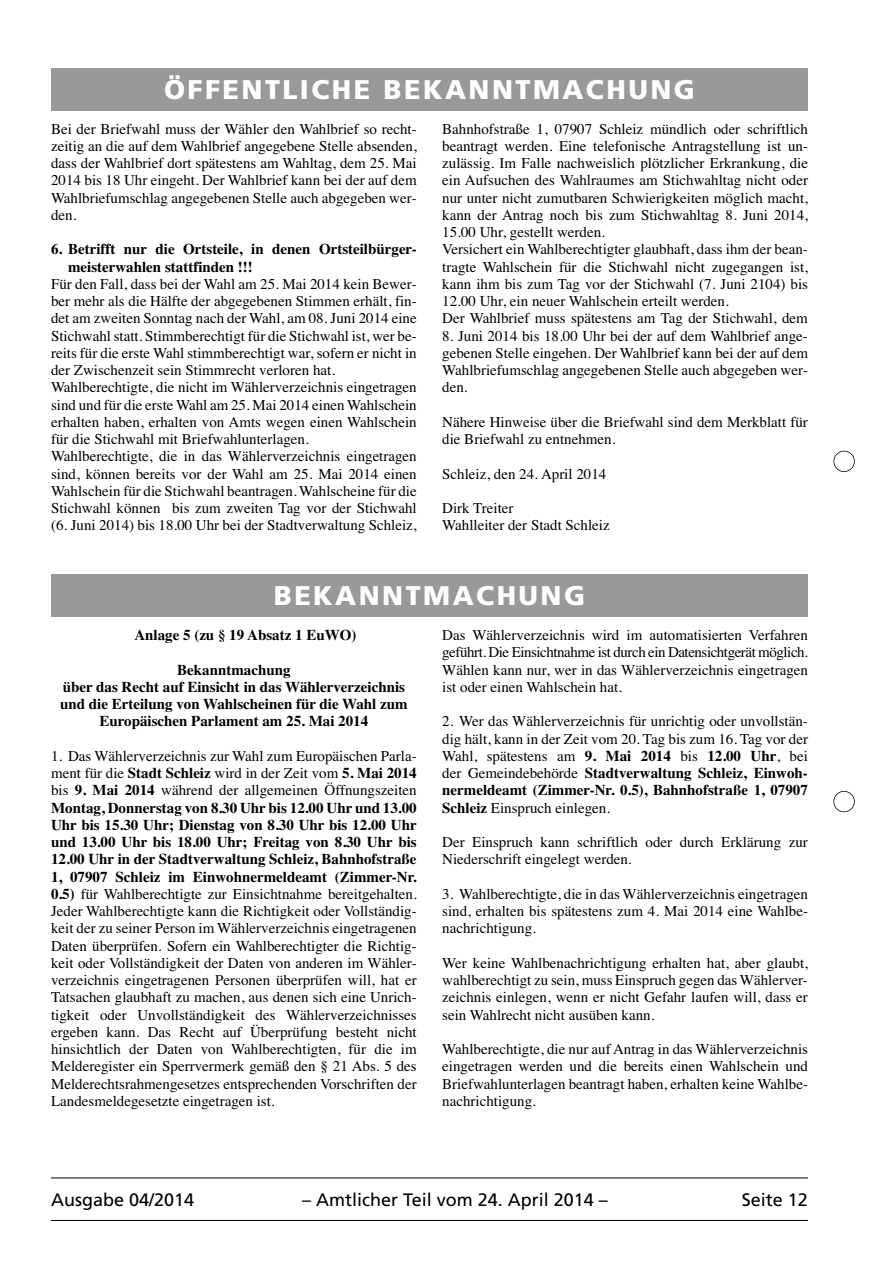
<style>
.page{position:relative;width:893px;height:1263px;background:#fff}
.page>*{position:absolute;margin:0;border:0;box-sizing:border-box;transform-origin:0 0}
.t1{font:900 27px "Frutiger";letter-spacing:.09em;color:#fff}
.t2{font:18px "Frutiger";color:#000}
.t3{font:15px/17.2px "Times";color:#000;text-align:justify}
.t4{font:700 15px/17.2px "Times";color:#000;text-align:center}
.s1{font-weight:700}
</style>
<div class="page">
<hr style="left:51px;top:1177px;width:757px;height:1px;background:#000">
<hr style="left:51px;top:1220px;width:757px;height:1px;background:#000">
<div style="left:833px;top:451px;width:22px;height:21px;border:2px solid #000;border-radius:50%"></div>
<div style="left:833px;top:791px;width:22px;height:21px;border:2px solid #000;border-radius:50%"></div>
<div style="left:51px;top:68px;width:757px;height:43px;background:#999"></div>
<div style="left:51px;top:574px;width:757px;height:43px;background:#999"></div>
<h1 class="t1" style="left:164px;top:79px;width:532px">ÖFFENTLICHE BEKANNTMACHUNG</h1>
<p class="t3" style="left:51px;top:121px;width:367px">Bei der Briefwahl muss der Wähler den Wahlbrief so recht&shy;zeitig an die auf dem Wahlbrief angegebene Stelle absenden, dass der Wahlbrief dort spätestens am Wahltag, dem 25. Mai 2014 bis 18 Uhr eingeht. Der Wahlbrief kann bei der auf dem Wahlbriefumschlag angegebenen Stelle auch abgegeben wer&shy;den.</p>
<p class="t4" style="left:68px;top:242px;width:350px;text-align:left;text-indent:-17px">6. Betrifft nur die Ortsteile, in denen Ortsteilbürger&shy;meisterwahlen stattfinden !!!</p>
<p class="t3" style="left:51px;top:277px;width:367px;text-align:left">Für den Fall, dass bei der Wahl am 25. Mai 2014 kein Bewer&shy;ber mehr als die Hälfte der abgegebenen Stimmen erhält, fin&shy;det am zweiten Sonntag nach der Wahl, am 08. Juni 2014 eine Stichwahl statt. Stimmberechtigt für die Stichwahl ist, wer be&shy;reits für die erste Wahl stimmberechtigt war, sofern er nicht in der Zwischenzeit sein Stimmrecht verloren hat.<br>Wahlberechtigte, die nicht im Wählerverzeichnis eingetragen sind und für die erste Wahl am 25. Mai 2014 einen Wahlschein erhalten haben, erhalten von Amts wegen einen Wahlschein für die Stichwahl mit Briefwahlunterlagen.<br>Wahlberechtigte, die in das Wählerverzeichnis eingetragen sind, können bereits vor der Wahl am 25. Mai 2014 einen Wahlschein für die Stichwahl beantragen. Wahlscheine für die Stichwahl können bis zum zweiten Tag vor der Stichwahl (6. Juni 2014) bis 18.00 Uhr bei der Stadtverwaltung Schleiz,</p>
<p class="t3" style="left:442px;top:121px;width:367px;text-align:left">Bahnhofstraße 1, 07907 Schleiz mündlich oder schriftlich beantragt werden. Eine telefonische Antragstellung ist un&shy;zulässig. Im Falle nachweislich plötzlicher Erkrankung, die ein Aufsuchen des Wahlraumes am Stichwahltag nicht oder nur unter nicht zumutbaren Schwierigkeiten möglich macht, kann der Antrag noch bis zum Stichwahltag 8. Juni 2014, 15.00 Uhr, gestellt werden.<br>Versichert ein Wahlberechtigter glaubhaft, dass ihm der bean&shy;tragte Wahlschein für die Stichwahl nicht zugegangen ist, kann ihm bis zum Tag vor der Stichwahl (7. Juni 2104) bis 12.00 Uhr, ein neuer Wahlschein erteilt werden.<br>Der Wahlbrief muss spätestens am Tag der Stichwahl, dem</p>
<p class="t3" style="left:442px;top:328px;width:367px">8. Juni 2014 bis 18.00 Uhr bei der auf dem Wahlbrief ange&shy;gebenen Stelle eingehen. Der Wahlbrief kann bei der auf dem Wahlbriefumschlag angegebenen Stelle auch abgegeben wer&shy;den.</p>
<p class="t3" style="left:442px;top:415px;width:367px">Nähere Hinweise über die Briefwahl sind dem Merkblatt für die Briefwahl zu entnehmen.</p>
<p class="t3" style="left:442px;top:466px;width:166px">Schleiz, den 24. April 2014</p>
<p class="t3" style="left:442px;top:501px;width:169px">Dirk Treiter<br>Wahlleiter der Stadt Schleiz</p>
<h1 class="t1" style="left:274px;top:585px;width:313px">BEKANNTMACHUNG</h1>
<p class="t4" style="left:134px;top:628px;width:224px">Anlage 5 (zu § 19 Absatz 1 EuWO)</p>
<p class="t4" style="left:60px;top:662px;width:349px">Bekanntmachung<br>über das Recht auf Einsicht in das Wählerverzeichnis und die Erteilung von Wahlscheinen für die Wahl zum Europäischen Parlament am 25. Mai 2014</p>
<p class="t3" style="left:51px;top:748px;width:367px">1. Das Wählerverzeichnis zur Wahl zum Europäischen Parla&shy;ment für die <span class="s1">Stadt Schleiz</span> wird in der Zeit vom <span class="s1">5. Mai 2014 </span>bis <span class="s1">9. Mai 2014</span> während der allgemeinen Öffnungszeiten <span class="s1">Montag, Donnerstag von 8.30 Uhr bis 12.00 Uhr und 13.00<br>Uhr bis 15.30 Uhr; Dienstag von 8.30 Uhr bis 12.00 Uhr und 13.00 Uhr bis 18.00 Uhr; Freitag von 8.30 Uhr bis 12.00 Uhr in der Stadtverwaltung Schleiz, Bahnhofstraße 1, 07907 Schleiz im Einwohnermeldeamt (Zimmer-Nr.<br>0.5)</span> für Wahlberechtigte zur Einsichtnahme bereitgehalten.<br>Jeder Wahlberechtigte kann die Richtigkeit oder Vollständig&shy;keit der zu seiner Person im Wählerverzeichnis eingetragenen Daten überprüfen. Sofern ein Wahlberechtigter die Richtig&shy;keit oder Vollständigkeit der Daten von anderen im Wähler&shy;verzeichnis eingetragenen Personen überprüfen will, hat er Tatsachen glaubhaft zu machen, aus denen sich eine Unrich&shy;tigkeit oder Unvollständigkeit des Wählerverzeichnisses ergeben kann. Das Recht auf Überprüfung besteht nicht hinsichtlich der Daten von Wahlberechtigten, für die im Melderegister ein Sperrvermerk gemäß den § 21 Abs. 5 des Melderechtsrahmengesetzes entsprechenden Vorschriften der Landesmeldegesetzte eingetragen ist.</p>
<p class="t3" style="left:442px;top:628px;width:367px">Das Wählerverzeichnis wird im automatisierten Verfahren geführt. Die Einsichtnahme ist durch ein Datensichtgerät möglich.<br>Wählen kann nur, wer in das Wählerverzeichnis eingetragen ist oder einen Wahlschein hat.</p>
<p class="t3" style="left:442px;top:714px;width:367px">2. Wer das Wählerverzeichnis für unrichtig oder unvollstän&shy;dig hält, kann in der Zeit vom 20. Tag bis zum 16. Tag vor der Wahl, spätestens am <span class="s1">9. Mai 2014</span> bis <span class="s1">12.00 Uhr</span>, bei der Gemeindebehörde <span class="s1">Stadtverwaltung Schleiz, Einwoh&shy;nermeldeamt (Zimmer-Nr. 0.5), Bahnhofstraße 1, 07907<br>Schleiz</span> Einspruch einlegen.</p>
<p class="t3" style="left:442px;top:835px;width:367px">Der Einspruch kann schriftlich oder durch Erklärung zur<br>Niederschrift eingelegt werden.</p>
<p class="t3" style="left:442px;top:886px;width:367px">3. Wahlberechtigte, die in das Wählerverzeichnis eingetragen sind, erhalten bis spätestens zum 4. Mai 2014 eine Wahlbe&shy;nachrichtigung.</p>
<p class="t3" style="left:442px;top:955px;width:367px">Wer keine Wahlbenachrichtigung erhalten hat, aber glaubt, wahlberechtigt zu sein, muss Einspruch gegen das Wählerver&shy;zeichnis einlegen, wenn er nicht Gefahr laufen will, dass er sein Wahlrecht nicht ausüben kann.</p>
<p class="t3" style="left:442px;top:1042px;width:367px">Wahlberechtigte, die nur auf Antrag in das Wählerverzeichnis eingetragen werden und die bereits einen Wahlschein und Briefwahlunterlagen beantragt haben, erhalten keine Wahlbe&shy;nachrichtigung.</p>
<p class="t2" style="left:51px;top:1193px;width:145px">Ausgabe 04/2014</p>
<p class="t2" style="left:302px;top:1193px;width:307px">– Amtlicher Teil vom 24. April 2014 –</p>
<p class="t2" style="left:742px;top:1193px;width:68px">Seite 12</p>
</div>
